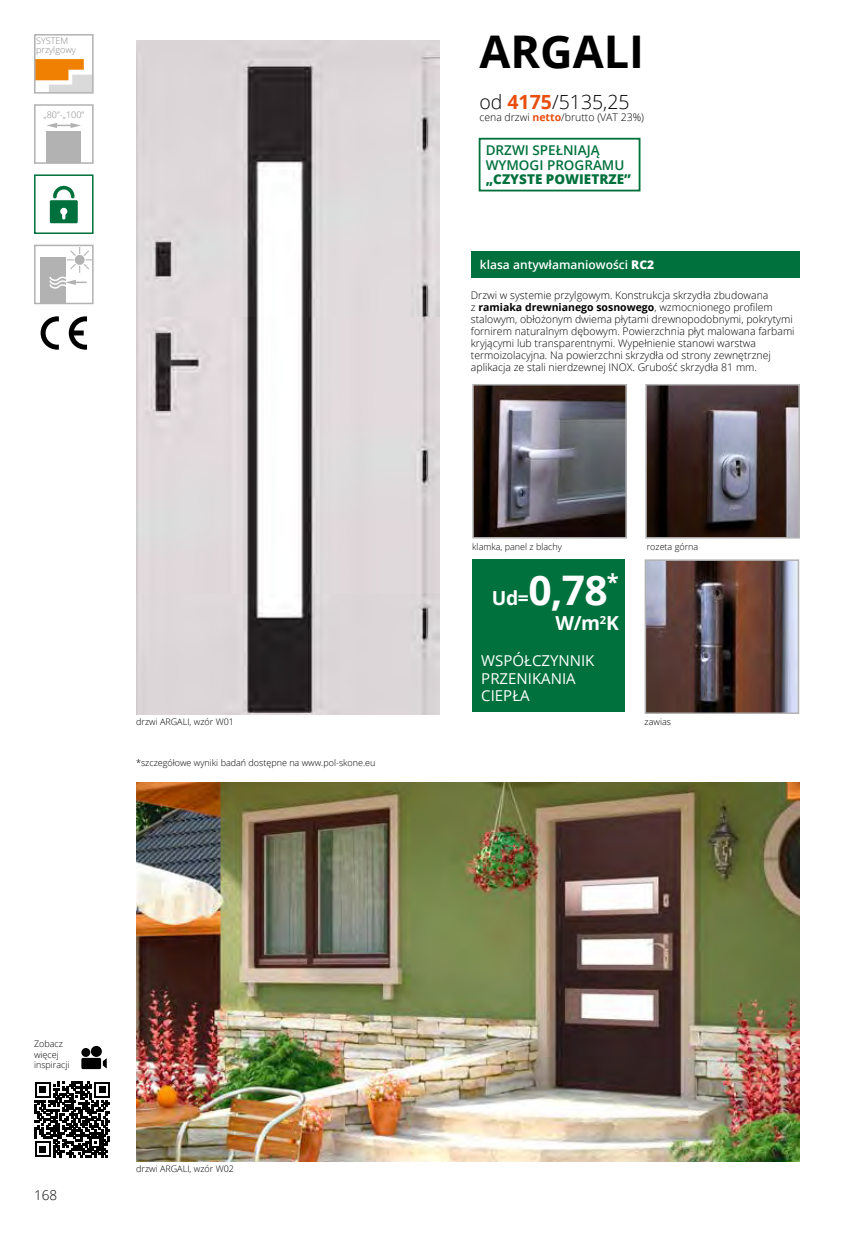
<style>
.page{position:relative;width:851px;height:1234px;background:#fff}
.page>*{position:absolute;margin:0;border:0;box-sizing:border-box;transform-origin:0 0}
.t1{font:700 45px "Open Sans";color:#000}
.t2{font:700 40.8px "Open Sans";color:#fff}
.t3{font:300 19.5px "Open Sans";color:#000}
.t4{font:700 19.35px "Open Sans";color:#fff}
.t5{font:15px/17.1px "Open Sans";color:#fff}
.t6{font:600 13.5px/14.7px "Open Sans";color:#00713c}
.t7{font:800 13.5px "Open Sans";color:#00713c}
.t8{font:300 13.5px "Open Sans";color:#000}
.t9{font:600 12px "Open Sans";color:#fff}
.t10{font:300 10.5px/12px "Open Sans";color:#000}
.t11{font:300 9px/10.5px "Open Sans";color:#000}
.t12{font:300 9px/9px "Open Sans";color:#878787}
.s1{font-weight:700;color:#e94e0f}
.s2{font-weight:800}
.s3{font-weight:700}
.s4{font-size:19.35px}
</style>
<div class="page">
<svg style="left:81px;top:1047px;width:9px;height:9px"></svg>
<div style="left:91px;top:1045px;width:11px;height:11px;background:#000;border-radius:50%"></div>
<div style="left:81px;top:1057px;width:20px;height:11px;background:#000;border-radius:2px"></div>
<svg style="left:103px;top:1058px;width:4px;height:10px"></svg>
<svg style="left:37px;top:59px;width:54px;height:32px"></svg>
<div style="left:34px;top:34px;width:60px;height:60px;border:2px solid #b3b2b2"></div>
<div style="left:34px;top:104px;width:60px;height:60px;border:2px solid #b3b2b2"></div>
<div style="left:46px;top:131px;width:35px;height:32px;background:#b3b2b2"></div>
<svg style="left:47px;top:123px;width:34px;height:5px"></svg>
<div style="left:34px;top:174px;width:59px;height:60px;border:2px solid #00713c"></div>
<div style="left:50px;top:200px;width:28px;height:23px;background:#00713c"></div>
<svg style="left:53px;top:186px;width:21px;height:12px"></svg>
<svg style="left:60px;top:208px;width:7px;height:11px"></svg>
<div style="left:40px;top:257px;width:26px;height:46px;background:#b3b2b2"></div>
<div style="left:34px;top:244px;width:60px;height:60px;border:2px solid #b3b2b2"></div>
<svg style="left:49px;top:247px;width:43px;height:42px"></svg>
<svg style="left:41px;top:316px;width:46px;height:33px"></svg>
<img style="left:136px;top:40px;width:303px;height:673px">
<img style="left:136px;top:782px;width:663px;height:379px">
<img style="left:647px;top:562px;width:149px;height:148px">
<div style="left:644px;top:559px;width:155px;height:154px;border:2px solid #b3b2b2"></div>
<img style="left:475px;top:387px;width:148px;height:148px">
<div style="left:472px;top:384px;width:154px;height:154px;border:2px solid #b3b2b2"></div>
<img style="left:648px;top:387px;width:148px;height:148px">
<div style="left:645px;top:384px;width:154px;height:154px;border:2px solid #b3b2b2"></div>
<div style="left:471px;top:251px;width:328px;height:26px;background:#00713c"></div>
<div style="left:472px;top:559px;width:152px;height:152px;background:#00713c"></div>
<svg style="left:34px;top:1100px;width:74px;height:57px"></svg>
<svg style="left:35px;top:1081px;width:75px;height:75px"></svg>
<div style="left:478px;top:138px;width:162px;height:53px;border:2px solid #00713c"></div>
<p class="t12" style="left:36px;top:36px;width:41px">SYSTEM przylgowy</p>
<p class="t12" style="left:43px;top:110px;width:42px">„80”-„100”</p>
<p class="t11" style="left:136px;top:716px;width:99px">drzwi ARGALI, wzór W01</p>
<p class="t11" style="left:136px;top:757px;width:241px">*szczegółowe wyniki badań dostępne na www.pol-skone.eu</p>
<h1 class="t1" style="left:479px;top:20px;width:166px">ARGALI</h1>
<h3 class="t3" style="left:479px;top:88px;width:152px">od <span class="s1">4175</span>/5135,25</h3>
<p class="t10" style="left:479px;top:110px;width:166px">cena drzwi <span class="s1">netto</span>/brutto (VAT 23%)</p>
<p class="t6" style="left:485px;top:143px;width:140px">DRZWI SPEŁNIAJĄ<br>WYMOGI PROGRAMU</p>
<p class="t7" style="left:485px;top:169px;width:147px">„CZYSTE POWIETRZE”</p>
<p class="t9" style="left:480px;top:256px;width:176px">klasa antywłamaniowości <span class="s2">RC2</span></p>
<p class="t10" style="left:471px;top:288px;width:325px">Drzwi w systemie przylgowym. Konstrukcja skrzydła zbudowana<br>z <span class="s3">ramiaka drewnianego sosnowego</span>, wzmocnionego profilem stalowym, obłożonym dwiema płytami drewnopodobnymi, pokrytymi fornirem naturalnym dębowym. Powierzchnia płyt malowana farbami kryjącymi lub transparentnymi. Wypełnienie stanowi warstwa termoizolacyjna. Na powierzchni skrzydła od strony zewnętrznej aplikacja ze stali nierdzewnej INOX. Grubość skrzydła 81 mm.</p>
<p class="t11" style="left:472px;top:541px;width:91px">klamka, panel z blachy</p>
<p class="t11" style="left:646px;top:541px;width:53px">rozeta górna</p>
<h2 class="t2" style="left:491px;top:561px;width:128px"><span class="s4">Ud=</span>0,78<sup>*</sup></h2>
<h3 class="t4" style="left:555px;top:609px;width:65px">W/m<sup>2</sup>K</h3>
<h3 class="t5" style="left:481px;top:652px;width:115px">WSPÓŁCZYNNIK<br>PRZENIKANIA<br>CIEPŁA</h3>
<p class="t11" style="left:644px;top:716px;width:28px">zawias</p>
<p class="t11" style="left:34px;top:1038px;width:37px">Zobacz więcej inspiracji</p>
<p class="t8" style="left:34px;top:1185px;width:25px">168</p>
<p class="t11" style="left:136px;top:1163px;width:99px">drzwi ARGALI, wzór W02</p>
</div>
